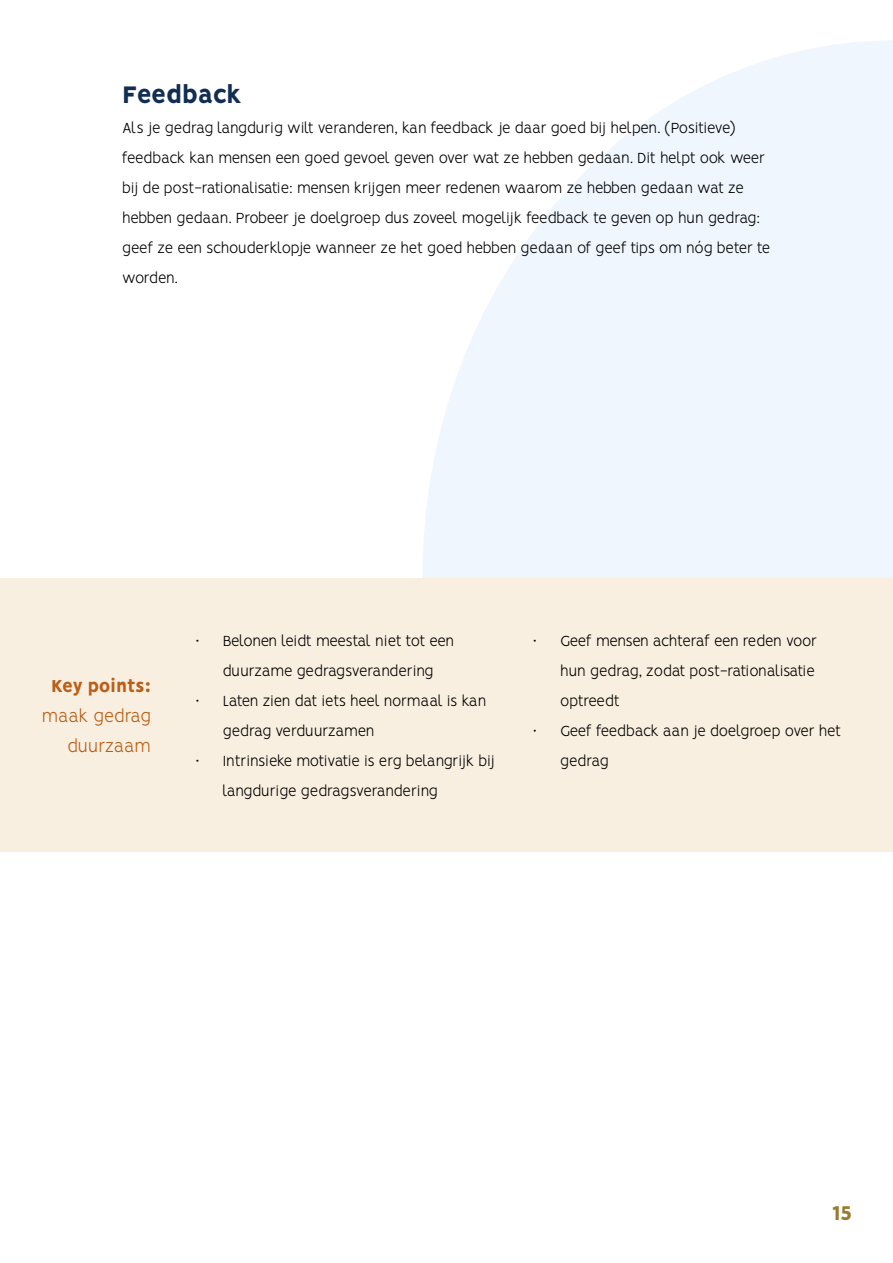
<style>
.page{position:relative;width:893px;height:1263px;background:#fff}
.page>*{position:absolute;margin:0;border:0;box-sizing:border-box;transform-origin:0 0}
.t1{font:800 27px "Vision";letter-spacing:-.02em;color:#132e53}
.t2{font:800 22.5px "Vision";color:#9b7b31}
.t3{font:300 19.5px/30px "Vision";color:#b95f17;text-align:right}
.t4{font:800 19.5px "Vision";letter-spacing:-.03em;color:#b95f17}
.t5{font:300 16.5px/30px "Vision";letter-spacing:-.03em;color:#000}
</style>
<div class="page">
<svg style="left:423px;top:41px;width:470px;height:537px;fill:#f0f6fd"></svg>
<div style="left:1px;top:578px;width:892px;height:274px;background:#f8efe0"></div>
<h1 class="t1" style="left:122px;top:78px;width:121px">Feedback</h1>
<p class="t5" style="left:122px;top:114px;width:649px">Als je gedrag langdurig wilt veranderen, kan feedback je daar goed bij helpen. (Positieve) feedback kan mensen een goed gevoel geven over wat ze hebben gedaan. Dit helpt ook weer bij de post-rationalisatie: mensen krijgen meer redenen waarom ze hebben gedaan wat ze hebben gedaan. Probeer je doelgroep dus zoveel mogelijk feedback te geven op hun gedrag: geef ze een schouderklopje wanneer ze het goed hebben gedaan of geef tips om nóg beter te worden.</p>
<p class="t4" style="left:51px;top:674px;width:101px">Key points:</p>
<p class="t3" style="left:42px;top:703px;width:111px">maak gedrag duurzaam</p>
<p class="t5" style="left:196px;top:627px;width:260px;text-align:center">• Belonen leidt meestal niet tot een duurzame gedragsverandering</p>
<p class="t5" style="left:223px;top:687px;width:265px;text-indent:-27px">• Laten zien dat iets heel normaal is kan gedrag verduurzamen</p>
<p class="t5" style="left:223px;top:747px;width:273px;text-indent:-27px">• Intrinsieke motivatie is erg belangrijk bij langdurige gedragsverandering</p>
<p class="t5" style="left:560px;top:627px;width:258px;text-indent:-27px">• Geef mensen achteraf een reden voor hun gedrag, zodat post-rationalisatie optreedt</p>
<p class="t5" style="left:560px;top:717px;width:283px;text-indent:-27px">• Geef feedback aan je doelgroep over het gedrag</p>
<h2 class="t2" style="left:832px;top:1200px;width:22px">15</h2>
</div>
